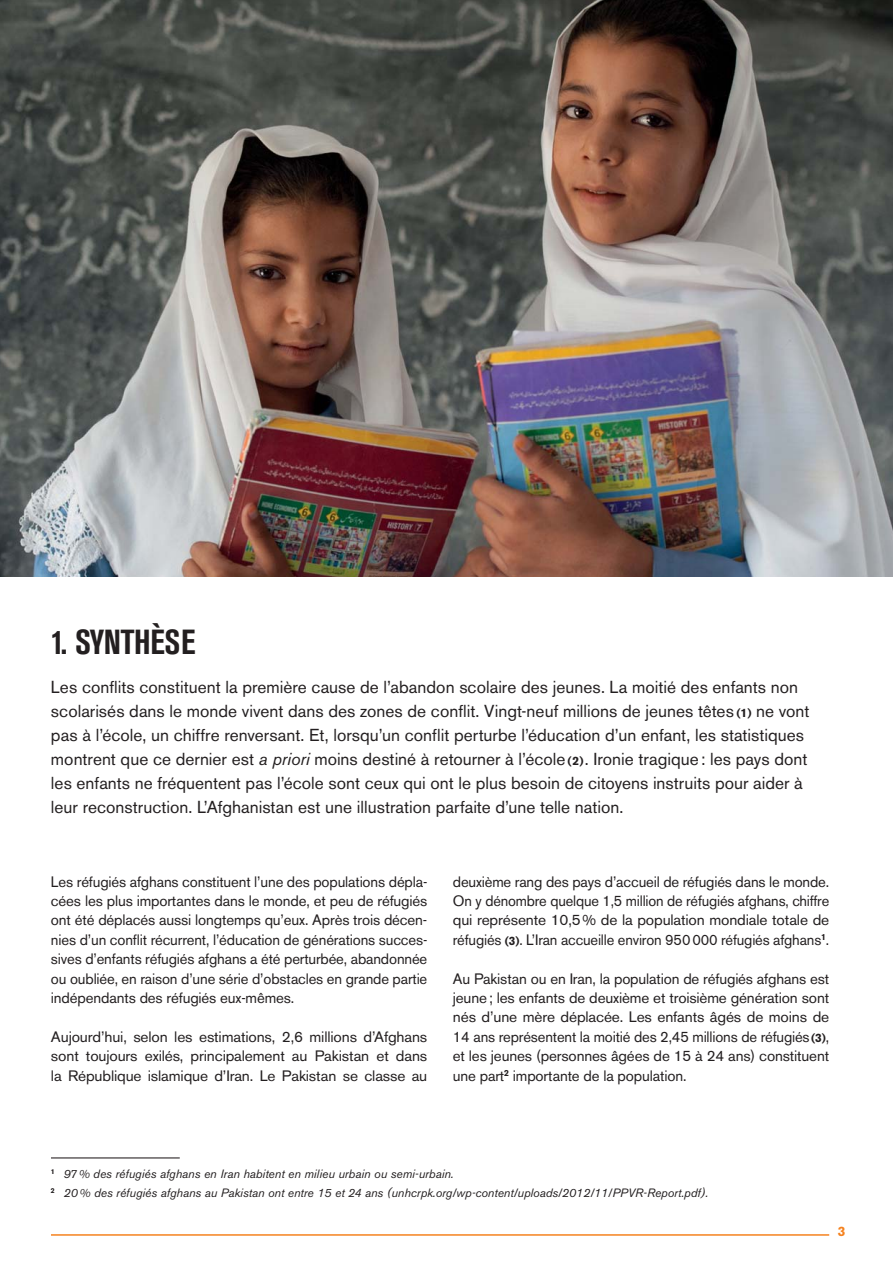
<style>
.page{position:relative;width:893px;height:1263px;background:#fff}
.page>*{position:absolute;margin:0;border:0;box-sizing:border-box;transform-origin:0 0}
.t1{font:700 condensed 34.5px "Akzidenz Grotesk BE";letter-spacing:-.01em;color:#231f20}
.t2{font:17.25px/24px "Akzidenz Grotesk BE";color:#231f20}
.t3{font:15px/19.4px "Akzidenz Grotesk BE";letter-spacing:-.01em;color:#231f20;text-align:justify}
.t4{font:700 13.5px "Akzidenz Grotesk BE";color:#f5821f}
.t5{font:italic 12px/19.4px "Akzidenz Grotesk BE";color:#231f20}
.s1{font-weight:700;font-size:12px}
.s2{font-style:italic}
</style>
<div class="page">
<img style="left:0;top:0;width:893px;height:576px">
<hr style="left:51px;top:1234px;width:778px;height:2px;background:#f5821f">
<hr style="left:51px;top:1158px;width:129px;height:1px;background:#130c0e">
<h1 class="t1" style="left:51px;top:630px;width:146px">1. SYNTHÈSE</h1>
<p class="t2" style="left:51px;top:677px;width:760px">Les conflits constituent la première cause de l’abandon scolaire des jeunes. La moitié des enfants non scolarisés dans le monde vivent dans des zones de conflit. Vingt-neuf millions de jeunes têtes <span class="s1">(1)</span> ne vont pas à l’école, un chiffre renversant. Et, lorsqu’un conflit perturbe l’éducation d’un enfant, les statistiques montrent que ce dernier est <span class="s2">a priori</span> moins destiné à retourner à l’école <span class="s1">(2)</span>. Ironie tragique : les pays dont les enfants ne fréquentent pas l’école sont ceux qui ont le plus besoin de citoyens instruits pour aider à leur reconstruction. L’Afghanistan est une illustration parfaite d’une telle nation.</p>
<p class="t3" style="left:51px;top:873px;width:378px">Les réfugiés afghans constituent l’une des populations dépla&shy;cées les plus importantes dans le monde, et peu de réfugiés ont été déplacés aussi longtemps qu’eux. Après trois décen&shy;nies d’un conflit récurrent, l’éducation de générations succes&shy;sives d’enfants réfugiés afghans a été perturbée, abandonnée ou oubliée, en raison d’une série d’obstacles en grande partie indépendants des réfugiés eux-mêmes.</p>
<p class="t3" style="left:51px;top:1029px;width:378px">Aujourd’hui, selon les estimations, 2,6 millions d’Afghans sont toujours exilés, principalement au Pakistan et dans la République islamique d’Iran. Le Pakistan se classe au</p>
<p class="t3" style="left:453px;top:873px;width:378px">deuxième rang des pays d’accueil de réfugiés dans le monde.<br>On y dénombre quelque 1,5 million de réfugiés afghans, chiffre qui représente 10,5 % de la population mondiale totale de réfugiés <span class="s1">(3)</span>. L’Iran accueille environ 950 000 réfugiés afghans<sup>1</sup>.</p>
<p class="t3" style="left:453px;top:970px;width:378px">Au Pakistan ou en Iran, la population de réfugiés afghans est jeune ; les enfants de deuxième et troisième génération sont nés d’une mère déplacée. Les enfants âgés de moins de 14 ans représentent la moitié des 2,45 millions de réfugiés <span class="s1">(3)</span>, et les jeunes (personnes âgées de 15 à 24 ans) constituent une part<sup>2</sup> importante de la population.</p>
<p class="t5" style="left:51px;top:1165px;width:658px"><sup>1</sup> 97 % des réfugiés afghans en Iran habitent en milieu urbain ou semi-urbain.<br><sup>2</sup> 20 % des réfugiés afghans au Pakistan ont entre 15 et 24 ans (unhcrpk.org/wp-content/uploads/2012/11/PPVR-Report.pdf).</p>
<p class="t4" style="left:838px;top:1226px;width:9px">3</p>
</div>
